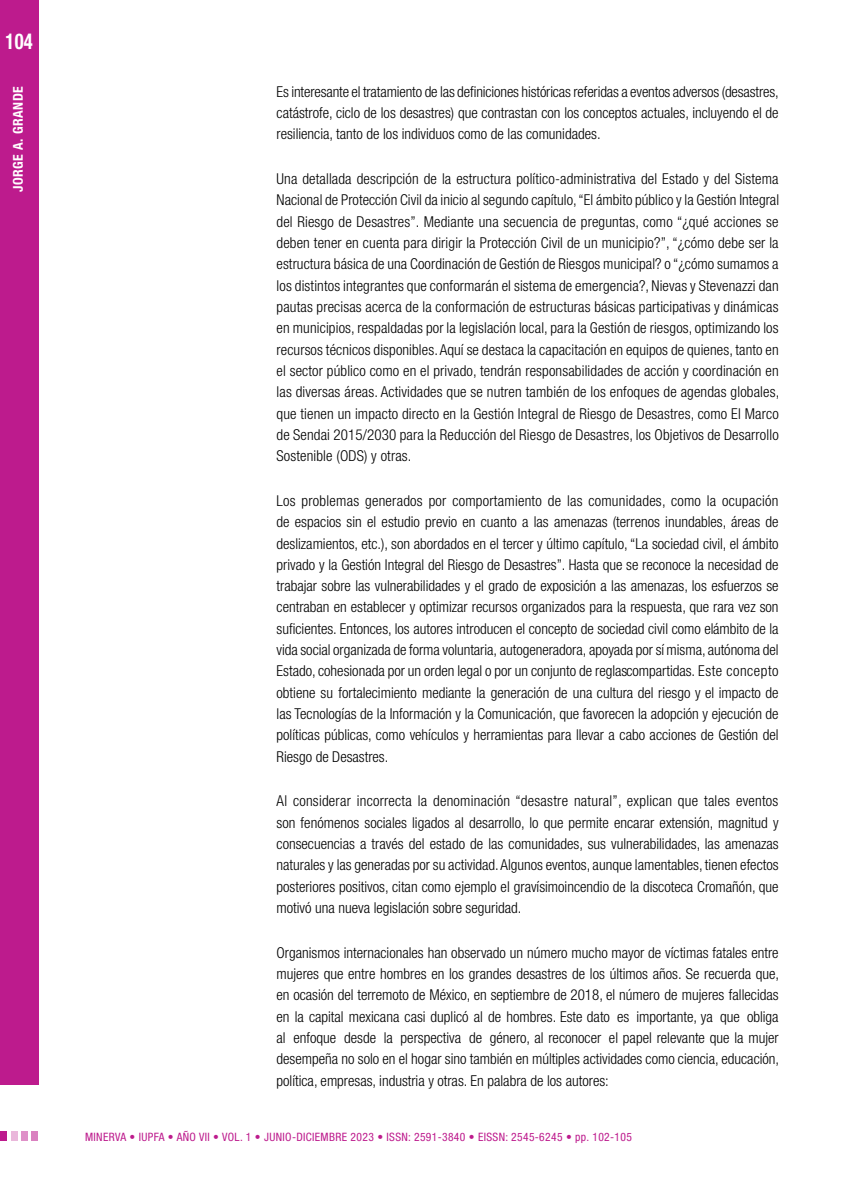
<style>
.page{position:relative;width:851px;height:1191px;background:#fff}
.page>*{position:absolute;margin:0;border:0;box-sizing:border-box;transform-origin:0 0}
.t1{font:700 condensed 21.75px "Helvetica Neue LT Std";color:#fff;scale:.85 1}
._00-TEXTO_GENERAL{font:300 condensed 15px/21.3px "Helvetica Neue LT Std";color:#000;text-align:justify}
.t2{font:700 condensed 13.5px "Helvetica Neue LT Std";letter-spacing:.04em;color:#fff}
.t3{font:condensed 11.55px "Helvetica Neue LT Std";letter-spacing:.03em;color:#bd1b8d}
</style>
<div class="page">
<div style="left:0;top:0;width:38px;height:1084px;background:#bd1b8d"></div>
<div style="left:21px;top:1131px;width:7px;height:10px;background:#df91c8"></div>
<div style="left:11px;top:1131px;width:7px;height:10px;background:#eab8db"></div>
<div style="left:0;top:1131px;width:7px;height:10px;background:#bd1b8d"></div>
<div style="left:32px;top:1131px;width:6px;height:10px;background:#da81c0"></div>
<h1 class="t1" style="left:5px;top:28px;width:34px">104</h1>
<p class="t2" style="left:10px;top:192px;width:108px;rotate:-90deg">JORGE A. GRANDE</p>
<p class="_00-TEXTO_GENERAL" style="left:276px;top:81px;width:503px">Es interesante el tratamiento de las definiciones históricas referidas a eventos adversos (desastres, catástrofe, ciclo de los desastres) que contrastan con los conceptos actuales, incluyendo el de resiliencia, tanto de los individuos como de las comunidades.</p>
<p class="_00-TEXTO_GENERAL" style="left:276px;top:168px;width:504px">Una detallada descripción de la estructura político-administrativa del Estado y del Sistema Nacional de Protección Civil da inicio al segundo capítulo, “El ámbito público y la Gestión Integral del Riesgo de Desastres”. Mediante una secuencia de preguntas, como “¿qué acciones se deben tener en cuenta para dirigir la Protección Civil de un municipio?”, “¿cómo debe ser la estructura básica de una Coordinación de Gestión de Riesgos municipal? o “¿cómo sumamos a los distintos integrantes que conformarán el sistema de emergencia?, Nievas y Stevenazzi dan pautas precisas acerca de la conformación de estructuras básicas participativas y dinámicas en municipios, respaldadas por la legislación local, para la Gestión de riesgos, optimizando los recursos técnicos disponibles. Aquí se destaca la capacitación en equipos de quienes, tanto en el sector público como en el privado, tendrán responsabilidades de acción y coordinación en las diversas áreas. Actividades que se nutren también de los enfoques de agendas globales, que tienen un impacto directo en la Gestión Integral de Riesgo de Desastres, como El Marco de Sendai 2015/2030 para la Reducción del Riesgo de Desastres, los Objetivos de Desarrollo Sostenible (ODS) y otras.</p>
<p class="_00-TEXTO_GENERAL" style="left:276px;top:490px;width:503px">Los problemas generados por comportamiento de las comunidades, como la ocupación de espacios sin el estudio previo en cuanto a las amenazas (terrenos inundables, áreas de deslizamientos, etc.), son abordados en el tercer y último capítulo, “La sociedad civil, el ámbito privado y la Gestión Integral del Riesgo de Desastres”. Hasta que se reconoce la necesidad de trabajar sobre las vulnerabilidades y el grado de exposición a las amenazas, los esfuerzos se centraban en establecer y optimizar recursos organizados para la respuesta, que rara vez son suficientes. Entonces, los autores introducen el concepto de sociedad civil como el ámbito de la vida social organizada de forma voluntaria, autogeneradora, apoyada por sí misma, autónoma del Estado, cohesionada por un orden legal o por un conjunto de reglas compartidas. Este concepto obtiene su fortalecimiento mediante la generación de una cultura del riesgo y el impacto de las Tecnologías de la Información y la Comunicación, que favorecen la adopción y ejecución de políticas públicas, como vehículos y herramientas para llevar a cabo acciones de Gestión del Riesgo de Desastres.</p>
<p class="_00-TEXTO_GENERAL" style="left:276px;top:790px;width:503px">Al considerar incorrecta la denominación “desastre natural”, explican que tales eventos son fenómenos sociales ligados al desarrollo, lo que permite encarar extensión, magnitud y consecuencias a través del estado de las comunidades, sus vulnerabilidades, las amenazas naturales y las generadas por su actividad. Algunos eventos, aunque lamentables, tienen efectos posteriores positivos, citan como ejemplo el gravísimo incendio de la discoteca Cromañón, que motivó una nueva legislación sobre seguridad.</p>
<p class="_00-TEXTO_GENERAL" style="left:276px;top:941px;width:504px">Organismos internacionales han observado un número mucho mayor de víctimas fatales entre mujeres que entre hombres en los grandes desastres de los últimos años. Se recuerda que, en ocasión del terremoto de México, en septiembre de 2018, el número de mujeres fallecidas en la capital mexicana casi duplicó al de hombres. Este dato es importante, ya que obliga al enfoque desde la perspectiva de género, al reconocer el papel relevante que la mujer desempeña no solo en el hogar sino también en múltiples actividades como ciencia, educación, política, empresas, industria y otras. En palabra de los autores:</p>
<p class="t3" style="left:85px;top:1130px;width:548px">MINERVA • IUPFA • AÑO VII • VOL. 1 • JUNIO-DICIEMBRE 2023 • ISSN: 2591-3840 • EISSN: 2545-6245 • pp. 102-105</p>
</div>
